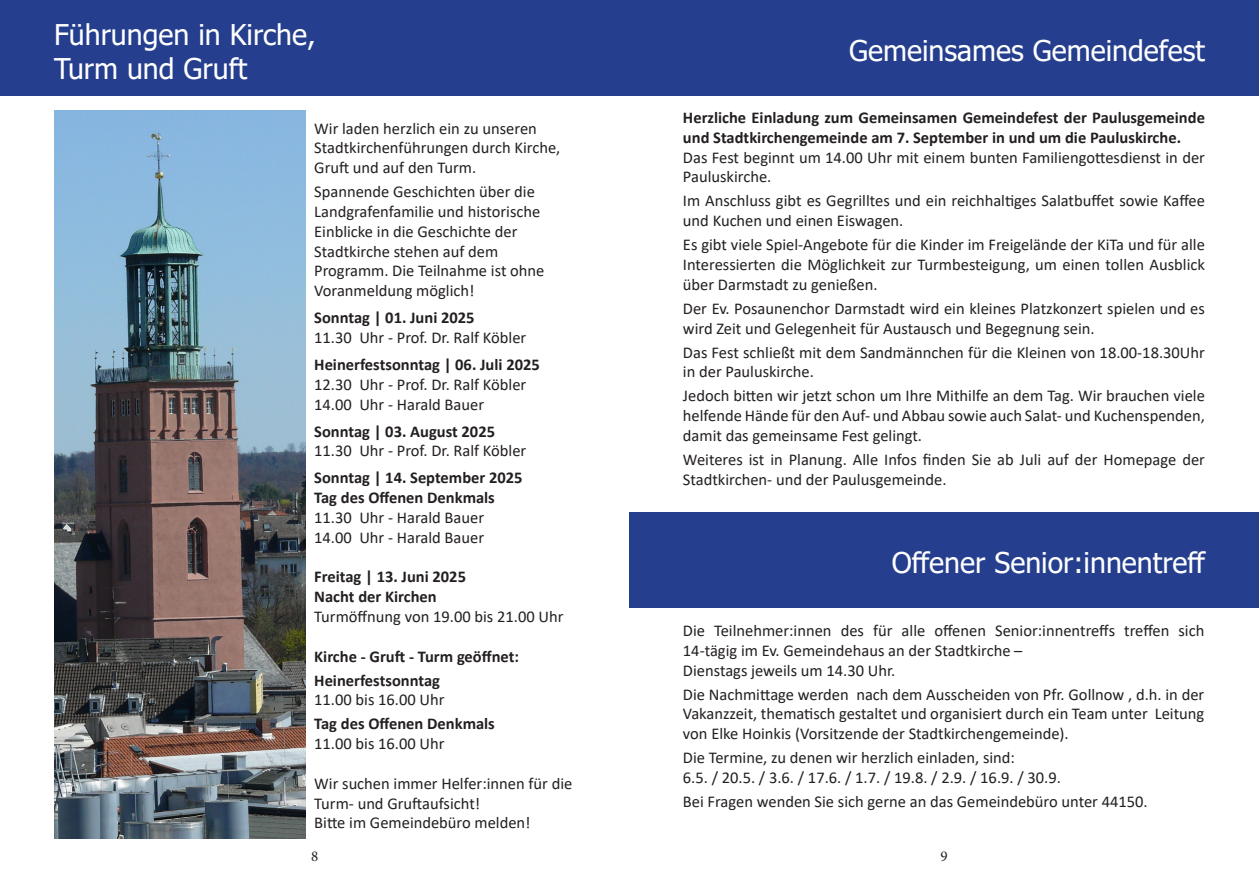
<style>
.page{position:relative;width:1259px;height:893px;background:#fff}
.page>*{position:absolute;margin:0;border:0;box-sizing:border-box;transform-origin:0 0}
.t1{font:28.5px "Tahoma";color:#fff}
.t2{font:16.5px/19.8px "Calibri";color:#231f20}
.t3{font:700 16.5px/19.8px "Calibri";color:#231f20}
.t4{font:15px "Minion Pro";color:#231f20}
</style>
<div class="page">
<div style="left:0;top:0;width:629px;height:96px;background:#253f8e"></div>
<img style="left:54px;top:111px;width:252px;height:728px">
<div style="left:629px;top:0;width:630px;height:96px;background:#253f8e"></div>
<div style="left:629px;top:513px;width:630px;height:95px;background:#253f8e"></div>
<p class="t1" style="left:54px;top:15px;width:263px">Führungen in Kirche,</p>
<p class="t1" style="left:54px;top:50px;width:195px">Turm und Gruft</p>
<p class="t2" style="left:314px;top:118px;width:248px">Wir laden herzlich ein zu unseren<br>Stadtkirchenführungen durch Kirche,<br>Gruft und auf den Turm.</p>
<p class="t2" style="left:314px;top:181px;width:222px">Spannende Geschichten über die</p>
<p class="t2" style="left:314px;top:201px;width:232px">Landgrafenfamilie und historische<br>Einblicke in die Geschichte der<br>Stadtkirche stehen auf dem<br>Programm. Die Teilnahme ist ohne<br>Voranmeldung möglich!</p>
<p class="t3" style="left:314px;top:308px;width:162px">Sonntag | 01. Juni 2025</p>
<p class="t2" style="left:314px;top:327px;width:214px">11.30 Uhr - Prof. Dr. Ralf Köbler</p>
<p class="t3" style="left:314px;top:354px;width:227px">Heinerfestsonntag | 06. Juli 2025</p>
<p class="t2" style="left:314px;top:374px;width:214px">12.30 Uhr - Prof. Dr. Ralf Köbler</p>
<p class="t2" style="left:314px;top:394px;width:171px">14.00 Uhr - Harald Bauer</p>
<p class="t3" style="left:314px;top:421px;width:182px">Sonntag | 03. August 2025</p>
<p class="t2" style="left:314px;top:441px;width:214px">11.30 Uhr - Prof. Dr. Ralf Köbler</p>
<p class="t3" style="left:314px;top:468px;width:210px">Sonntag | 14. September 2025</p>
<p class="t3" style="left:314px;top:488px;width:182px">Tag des Offenen Denkmals</p>
<p class="t2" style="left:314px;top:507px;width:171px">11.30 Uhr - Harald Bauer</p>
<p class="t2" style="left:314px;top:527px;width:171px">14.00 Uhr - Harald Bauer</p>
<p class="t3" style="left:314px;top:567px;width:153px">Freitag | 13. Juni 2025</p>
<p class="t3" style="left:314px;top:587px;width:124px">Nacht der Kirchen</p>
<p class="t2" style="left:314px;top:606px;width:251px">Turmöffnung von 19.00 bis 21.00 Uhr</p>
<p class="t3" style="left:314px;top:646px;width:206px">Kirche - Gruft - Turm geöffnet:</p>
<p class="t3" style="left:314px;top:670px;width:127px">Heinerfestsonntag</p>
<p class="t2" style="left:314px;top:690px;width:132px">11.00 bis 16.00 Uhr</p>
<p class="t3" style="left:314px;top:714px;width:182px">Tag des Offenen Denkmals</p>
<p class="t2" style="left:314px;top:733px;width:132px">11.00 bis 16.00 Uhr</p>
<p class="t2" style="left:314px;top:773px;width:260px">Wir suchen immer Helfer:innen für die<br>Turm- und Gruftaufsicht!</p>
<p class="t2" style="left:314px;top:813px;width:218px">Bitte im Gemeindebüro melden!</p>
<p class="t1" style="left:849px;top:31px;width:357px">Gemeinsames Gemeindefest</p>
<p class="t3" style="left:683px;top:107px;width:523px">Herzliche Einladung zum Gemeinsamen Gemeindefest der Paulusgemeinde und Stadtkirchengemeinde am 7. September in und um die Pauluskirche.</p>
<p class="t2" style="left:683px;top:147px;width:523px">Das Fest beginnt um 14.00 Uhr mit einem bunten Familiengottesdienst in der<br>Pauluskirche.</p>
<p class="t2" style="left:683px;top:191px;width:523px">Im Anschluss gibt es Gegrilltes und ein reichhaltiges Salatbuffet sowie Kaffee und Kuchen und einen Eiswagen.</p>
<p class="t2" style="left:683px;top:234px;width:523px;text-align:justify">Es gibt viele Spiel-Angebote für die Kinder im Freigelände der KiTa und für alle Interessierten die Möglichkeit zur Turmbesteigung, um einen tollen Ausblick über Darmstadt zu genießen.</p>
<p class="t2" style="left:683px;top:298px;width:523px">Der Ev. Posaunenchor Darmstadt wird ein kleines Platzkonzert spielen und es wird Zeit und Gelegenheit für Austausch und Begegnung sein.</p>
<p class="t2" style="left:683px;top:342px;width:523px">Das Fest schließt mit dem Sandmännchen für die Kleinen von 18.00-18.30Uhr in der Pauluskirche.</p>
<p class="t2" style="left:683px;top:386px;width:523px;text-align:justify">Jedoch bitten wir jetzt schon um Ihre Mithilfe an dem Tag. Wir brauchen viele helfende Hände für den Auf- und Abbau sowie auch Salat- und Kuchenspenden, damit das gemeinsame Fest gelingt.</p>
<p class="t2" style="left:683px;top:449px;width:523px">Weiteres ist in Planung. Alle Infos finden Sie ab Juli auf der Homepage der<br>Stadtkirchen- und der Paulusgemeinde.</p>
<p class="t1" style="left:891px;top:544px;width:316px">Offener Senior:innentreff</p>
<p class="t2" style="left:683px;top:620px;width:523px">Die Teilnehmer:innen des für alle offenen Senior:innentreffs treffen sich<br>14-tägig im Ev. Gemeindehaus an der Stadtkirche –</p>
<p class="t2" style="left:683px;top:660px;width:214px">Dienstags jeweils um 14.30 Uhr.</p>
<p class="t2" style="left:683px;top:684px;width:523px;text-align:justify">Die Nachmittage werden nach dem Ausscheiden von Pfr. Gollnow , d.h. in der Vakanzzeit, thematisch gestaltet und organisiert durch ein Team unter Leitung von Elke Hoinkis (Vorsitzende der Stadtkirchengemeinde).</p>
<p class="t2" style="left:683px;top:747px;width:333px">Die Termine, zu denen wir herzlich einladen, sind:</p>
<p class="t2" style="left:683px;top:767px;width:379px">6.5. / 20.5. / 3.6. / 17.6. / 1.7. / 19.8. / 2.9. / 16.9. / 30.9.</p>
<p class="t2" style="left:683px;top:791px;width:466px">Bei Fragen wenden Sie sich gerne an das Gemeindebüro unter 44150.</p>
<p class="t4" style="left:311px;top:846px;width:9px">8</p>
<p class="t4" style="left:940px;top:846px;width:9px">9</p>
</div>
